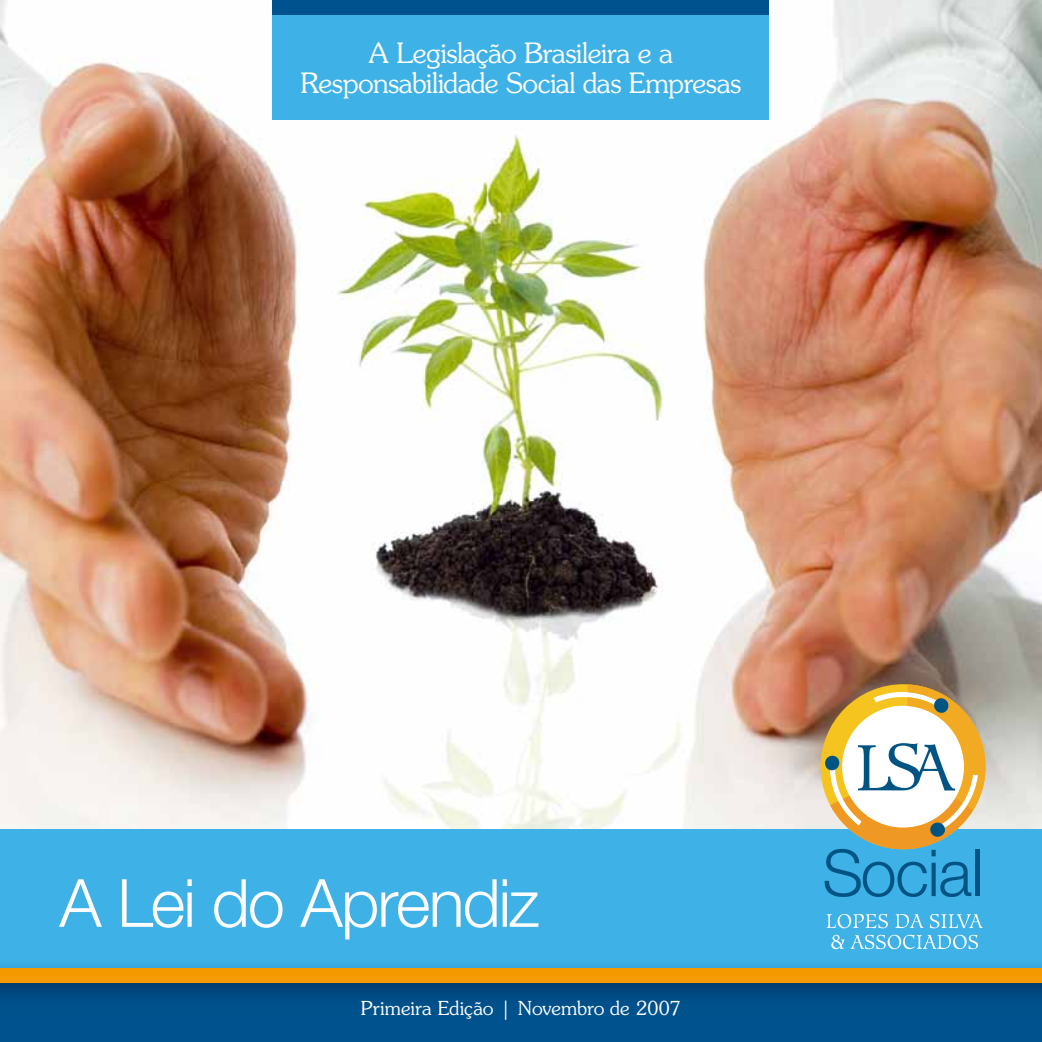
<style>
.page{position:relative;width:1042px;height:1042px;background:#fff}
.page>*{position:absolute;margin:0;border:0;box-sizing:border-box;transform-origin:0 0}
.t1{font:300 66.5px "Helvetica Neue LT Std";letter-spacing:-.03em;color:#fff}
.t2{font:300 28px/29.8px "Souvenir Std";letter-spacing:-.02em;color:#fff;text-align:center}
.t3{font:300 19.25px "Souvenir Std";color:#fff}
</style>
<div class="page">
<img style="left:0;top:0;width:1042px;height:828px">
<div style="left:273px;top:0;width:496px;height:119px;background:#3eb1e6"></div>
<div style="left:0;top:828px;width:1042px;height:139px;background:#3eb1e6"></div>
<svg style="left:826px;top:914px;width:62px;height:14px"></svg>
<svg style="left:895px;top:914px;width:28px;height:14px"></svg>
<svg style="left:930px;top:914px;width:52px;height:14px"></svg>
<svg style="left:831px;top:935px;width:13px;height:14px"></svg>
<svg style="left:850px;top:935px;width:128px;height:14px"></svg>
<svg style="left:820px;top:684px;width:165px;height:213px"></svg>
<div style="left:273px;top:0;width:496px;height:15px;background:#00528e"></div>
<div style="left:0;top:982px;width:1042px;height:60px;background:#00528e"></div>
<div style="left:0;top:957px;width:1042px;height:43px;background:#00528e;opacity:.43"></div>
<div style="left:0;top:967px;width:1042px;height:15px;background:#f49900"></div>
<p class="t2" style="left:300px;top:38px;width:442px">A Legislação Brasileira e a<br>Responsabilidade Social das Empresas</p>
<h1 class="t1" style="left:60px;top:862px;width:481px">A Lei do Aprendiz</h1>
<p class="t3" style="left:361px;top:996px;width:322px">Primeira Edição | Novembro de 2007</p>
</div>
